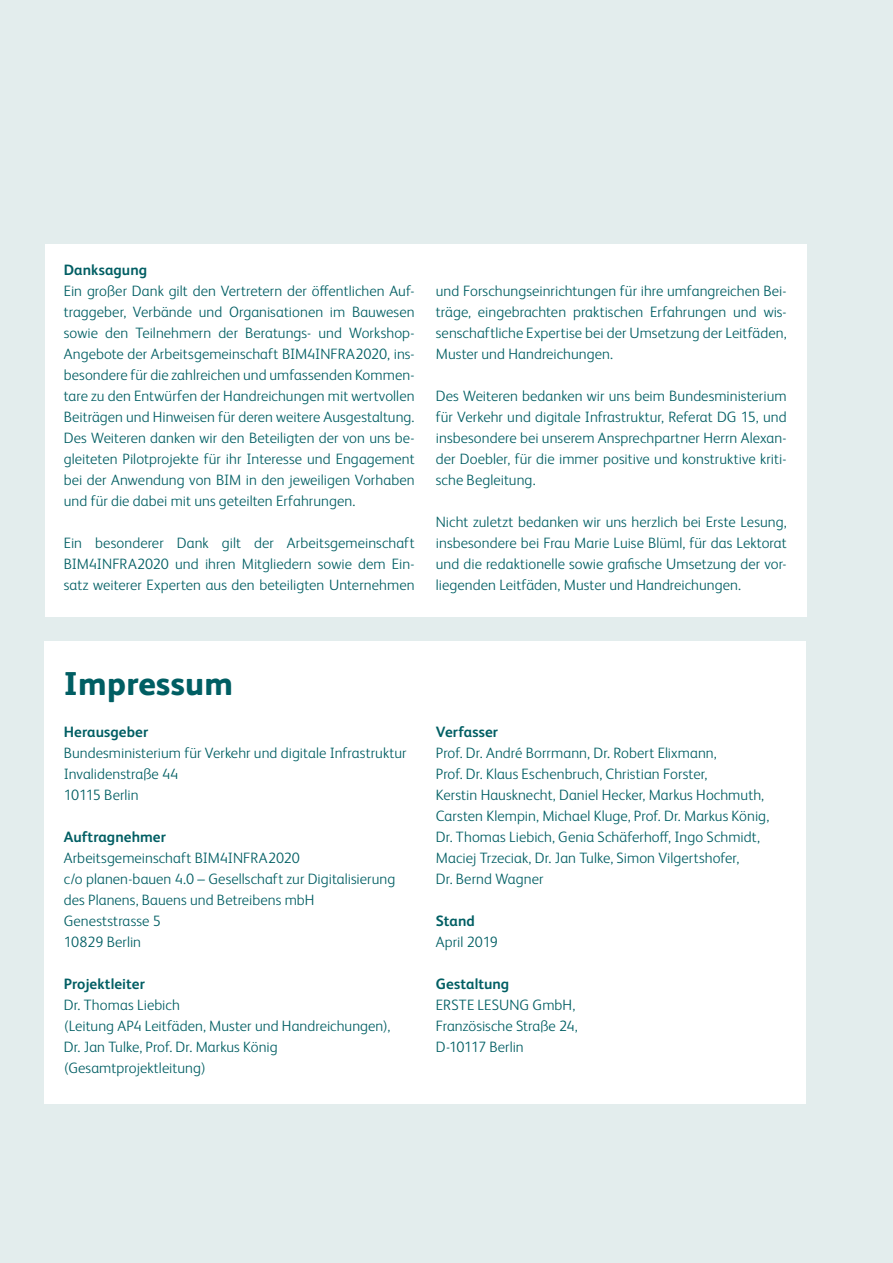
<style>
.page{position:relative;width:893px;height:1263px;background:#e3eded}
.page>*{position:absolute;margin:0;border:0;box-sizing:border-box;transform-origin:0 0}
.t1{font:800 33px "FS Albert Pro";letter-spacing:.01em;color:#005e63}
.t2{font:300 15px/21px "FS Albert Pro";letter-spacing:.005em;color:#005e63}
.t3{font:700 15px "FS Albert Pro";letter-spacing:.005em;color:#005e63}
</style>
<div class="page">
<div style="left:45px;top:641px;width:761px;height:462px;background:#fff"></div>
<div style="left:45px;top:244px;width:761px;height:372px;background:#fff"></div>
<p class="t3" style="left:64px;top:259px;width:85px">Danksagung</p>
<p class="t2" style="left:64px;top:280px;width:352px;text-align:justify">Ein großer Dank gilt den Vertretern der öffentlichen Auf&shy;traggeber, Verbände und Organisationen im Bauwesen sowie den Teilnehmern der Beratungs- und Workshop-Angebote der Arbeitsgemeinschaft BIM4INFRA2020, ins&shy;besondere für die zahlreichen und umfassenden Kommen&shy;tare zu den Entwürfen der Handreichungen mit wertvollen Beiträgen und Hinweisen für deren weitere Ausgestaltung.<br>Des Weiteren danken wir den Beteiligten der von uns be&shy;gleiteten Pilotprojekte für ihr Interesse und Engagement bei der Anwendung von BIM in den jeweiligen Vorhaben und für die dabei mit uns geteilten Erfahrungen.</p>
<p class="t2" style="left:64px;top:532px;width:352px;text-align:justify">Ein besonderer Dank gilt der Arbeitsgemeinschaft BIM4INFRA2020 und ihren Mitgliedern sowie dem Ein&shy;satz weiterer Experten aus den beteiligten Unternehmen</p>
<p class="t2" style="left:436px;top:280px;width:352px;text-align:justify">und Forschungseinrichtungen für ihre umfangreichen Bei&shy;träge, eingebrachten praktischen Erfahrungen und wis&shy;senschaftliche Expertise bei der Umsetzung der Leitfäden, Muster und Handreichungen.</p>
<p class="t2" style="left:436px;top:385px;width:352px;text-align:justify">Des Weiteren bedanken wir uns beim Bundesministerium für Verkehr und digitale Infrastruktur, Referat DG 15, und insbesondere bei unserem Ansprechpartner Herrn Alexan&shy;der Doebler, für die immer positive und konstruktive kriti&shy;sche Begleitung.</p>
<p class="t2" style="left:436px;top:511px;width:352px;text-align:justify">Nicht zuletzt bedanken wir uns herzlich bei Erste Lesung, insbesondere bei Frau Marie Luise Blüml, für das Lektorat und die redaktionelle sowie grafische Umsetzung der vor&shy;liegenden Leitfäden, Muster und Handreichungen.</p>
<h1 class="t1" style="left:64px;top:658px;width:171px">Impressum</h1>
<p class="t3" style="left:64px;top:721px;width:86px">Herausgeber</p>
<p class="t2" style="left:64px;top:742px;width:344px">Bundesministerium für Verkehr und digitale Infrastruktur<br>Invalidenstraße 44<br>10115 Berlin</p>
<p class="t3" style="left:64px;top:826px;width:104px">Auftragnehmer</p>
<p class="t2" style="left:64px;top:847px;width:333px">Arbeitsgemeinschaft BIM4INFRA2020<br>c/o planen-bauen 4.0 – Gesellschaft zur Digitalisierung des Planens, Bauens und Betreibens mbH<br>Geneststrasse 5<br>10829 Berlin</p>
<p class="t3" style="left:64px;top:973px;width:83px">Projektleiter</p>
<p class="t2" style="left:64px;top:994px;width:328px">Dr. Thomas Liebich<br>(Leitung AP4 Leitfäden, Muster und Handreichungen), Dr. Jan Tulke, Prof. Dr. Markus König (Gesamtprojektleitung)</p>
<p class="t3" style="left:436px;top:721px;width:64px">Verfasser</p>
<p class="t2" style="left:436px;top:742px;width:335px">Prof. Dr. André Borrmann, Dr. Robert Elixmann,<br>Prof. Dr. Klaus Eschenbruch, Christian Forster,<br>Kerstin Hausknecht, Daniel Hecker, Markus Hochmuth, Carsten Klempin, Michael Kluge, Prof. Dr. Markus König, Dr. Thomas Liebich, Genia Schäferhoff, Ingo Schmidt, Maciej Trzeciak, Dr. Jan Tulke, Simon Vilgertshofer,<br>Dr. Bernd Wagner</p>
<p class="t3" style="left:436px;top:910px;width:41px">Stand</p>
<p class="t2" style="left:436px;top:931px;width:64px">April 2019</p>
<p class="t3" style="left:436px;top:973px;width:75px">Gestaltung</p>
<p class="t2" style="left:436px;top:994px;width:143px">ERSTE LESUNG GmbH,<br>Französische Straße 24,<br>D-10117 Berlin</p>
</div>
